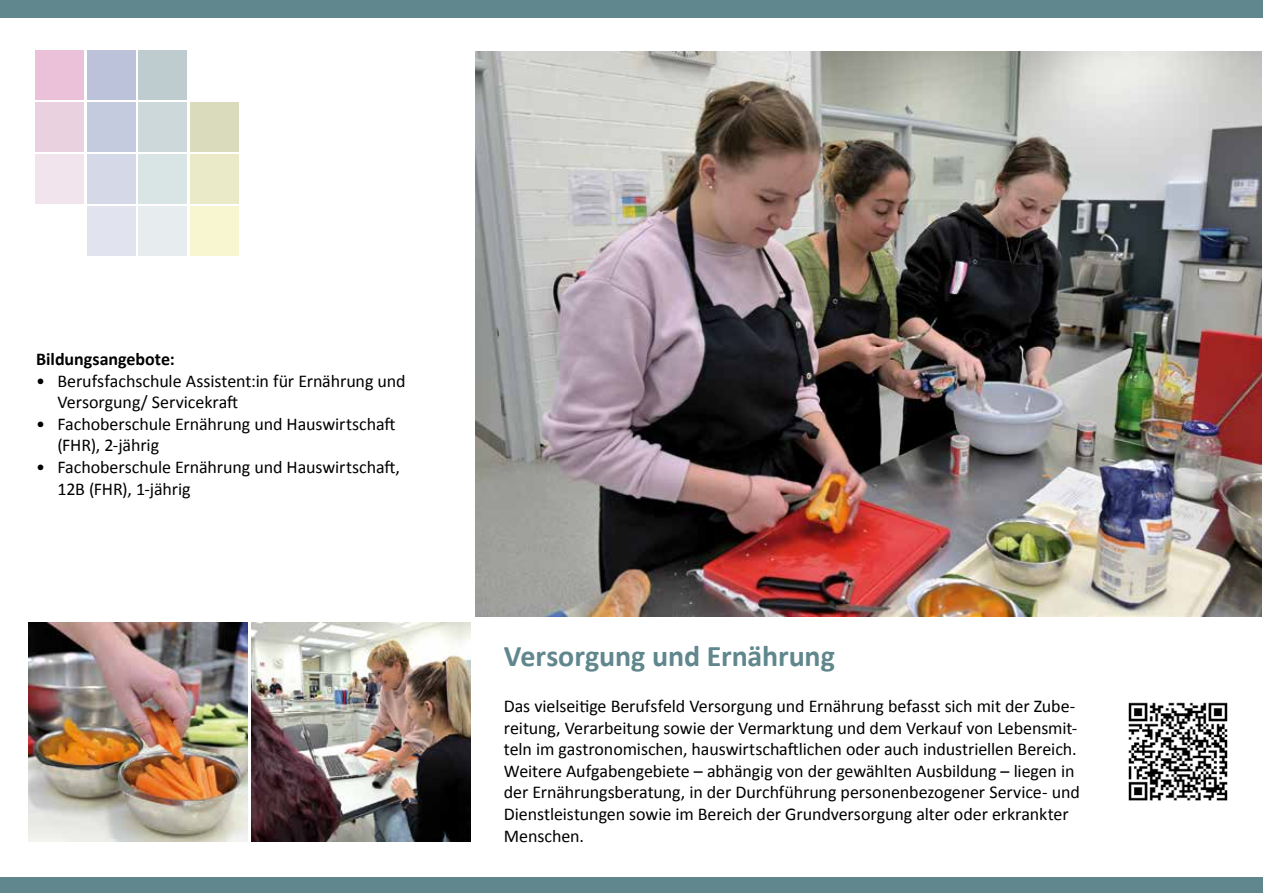
<style>
.page{position:relative;width:1263px;height:893px;background:#fff}
.page>*{position:absolute;margin:0;border:0;box-sizing:border-box;transform-origin:0 0}
.t1{font:700 30px "Calibri";letter-spacing:-.005em;color:#60878d}
.t2{font:18px/21.6px "Calibri";letter-spacing:-.005em;color:#000}
.t3{font:700 18px "Calibri";color:#000}
</style>
<div class="page">
<div style="left:0;top:0;width:1263px;height:17px;background:#60878d"></div>
<div style="left:0;top:877px;width:1263px;height:16px;background:#60878d"></div>
<img style="left:29px;top:623px;width:219px;height:219px">
<img style="left:252px;top:623px;width:219px;height:219px">
<img style="left:1128px;top:702px;width:100px;height:99px">
<img style="left:475px;top:51px;width:787px;height:566px">
<div style="left:35px;top:50px;width:49px;height:50px;background:#ebc1da"></div>
<div style="left:35px;top:102px;width:49px;height:50px;background:#e9d1e0"></div>
<div style="left:35px;top:154px;width:49px;height:50px;background:#f1e4ed"></div>
<div style="left:87px;top:50px;width:49px;height:50px;background:#bbc2d9"></div>
<div style="left:87px;top:102px;width:49px;height:50px;background:#c5cbdf"></div>
<div style="left:87px;top:154px;width:49px;height:50px;background:#d4d8e7"></div>
<div style="left:87px;top:206px;width:49px;height:50px;background:#e1e4ee"></div>
<div style="left:138px;top:50px;width:49px;height:50px;background:#becccf"></div>
<div style="left:138px;top:102px;width:49px;height:50px;background:#ccd8da"></div>
<div style="left:138px;top:154px;width:49px;height:50px;background:#d9e4e5"></div>
<div style="left:138px;top:206px;width:49px;height:50px;background:#e7edee"></div>
<div style="left:190px;top:102px;width:49px;height:50px;background:#dadbbd"></div>
<div style="left:190px;top:154px;width:49px;height:50px;background:#eae9c8"></div>
<div style="left:190px;top:206px;width:49px;height:50px;background:#f8f6d1"></div>
<p class="t3" style="left:36px;top:348px;width:140px">Bildungsangebote:</p>
<p class="t2" style="left:57px;top:369px;width:350px;text-indent:-21px">• Berufsfachschule Assistent:in für Ernährung und<br>Versorgung/ Servicekraft</p>
<p class="t2" style="left:57px;top:412px;width:340px;text-indent:-21px">• Fachoberschule Ernährung und Hauswirtschaft (FHR), 2-jährig</p>
<p class="t2" style="left:57px;top:455px;width:344px;text-indent:-21px">• Fachoberschule Ernährung und Hauswirtschaft,<br>12B (FHR), 1-jährig</p>
<h1 class="t1" style="left:504px;top:637px;width:332px">Versorgung und Ernährung</h1>
<p class="t2" style="left:504px;top:694px;width:577px">Das vielseitige Berufsfeld Versorgung und Ernährung befasst sich mit der Zube&shy;reitung, Verarbeitung sowie der Vermarktung und dem Verkauf von Lebensmit&shy;teln im gastronomischen, hauswirtschaftlichen oder auch industriellen Bereich.<br>Weitere Aufgabengebiete – abhängig von der gewählten Ausbildung – liegen in der Ernährungsberatung, in der Durchführung personenbezogener Service- und Dienstleistungen sowie im Bereich der Grundversorgung alter oder erkrankter Menschen.</p>
</div>
